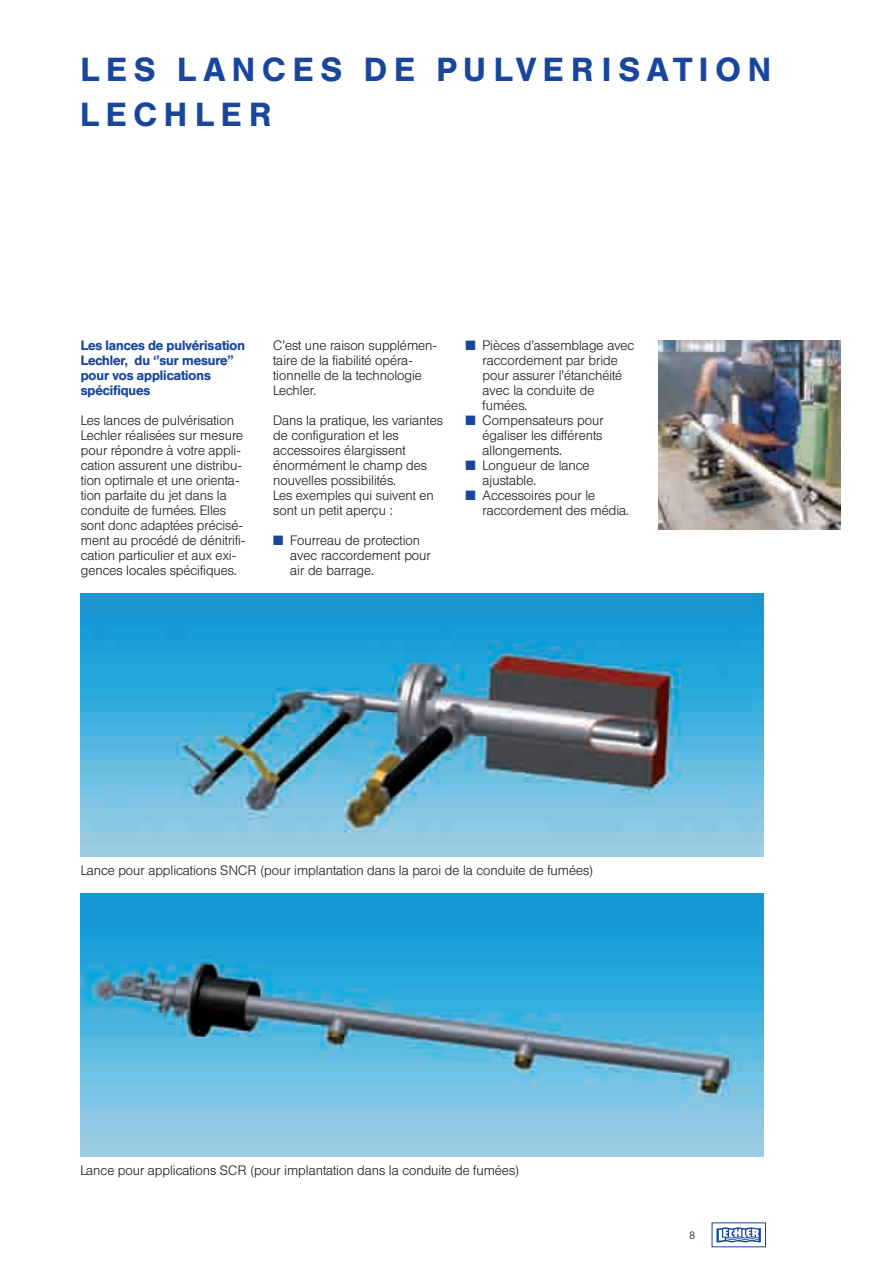
<style>
.page{position:relative;width:893px;height:1263px;background:#fff}
.page>*{position:absolute;margin:0;border:0;box-sizing:border-box;transform-origin:0 0}
.t1{font:500 33px/45px "Helvetica BQ";letter-spacing:.235em;color:#18469d}
.t2{font:300 13.5px/15px "Helvetica BQ";color:#231f20}
.t3{font:500 13.5px/15px "Helvetica BQ";color:#18469d}
.t4{font:300 10.5px "Helvetica BQ";color:#231f20}
.s1{color:#18469d}
</style>
<div class="page">
<img style="left:81px;top:593px;width:683px;height:263px">
<img style="left:81px;top:894px;width:683px;height:263px">
<svg style="left:716px;top:1227px;width:45px;height:16px"></svg>
<img style="left:658px;top:340px;width:183px;height:190px">
<h1 class="t1" style="left:81px;top:47px;width:692px">LES LANCES DE PULVERISATION<br>LECHLER</h1>
<p class="t3" style="left:81px;top:338px;width:166px">Les lances de pulvérisation<br>Lechler, du ‘’sur mesure’’ pour vos applications spécifiques</p>
<p class="t2" style="left:81px;top:413px;width:166px">Les lances de pulvérisation<br>Lechler réalisées sur mesure pour répondre à votre appli&shy;cation assurent une distribu&shy;tion optimale et une orienta&shy;tion parfaite du jet dans la conduite de fumées. Elles sont donc adaptées précisé&shy;ment au procédé de dénitrifi&shy;cation particulier et aux exi&shy;gences locales spécifiques.</p>
<p class="t2" style="left:273px;top:337px;width:165px">C’est une raison supplémen&shy;taire de la fiabilité opéra&shy;tionnelle de la technologie<br>Lechler.</p>
<p class="t2" style="left:273px;top:412px;width:171px">Dans la pratique, les variantes de configuration et les accessoires élargissent énormément le champ des nouvelles possibilités.<br>Les exemples qui suivent en sont un petit aperçu :</p>
<p class="t2" style="left:290px;top:532px;width:142px;text-indent:-17px"><span class="s1">■</span> Fourreau de protection avec raccordement pour air de barrage.</p>
<p class="t2" style="left:483px;top:337px;width:153px;text-indent:-17px"><span class="s1">■</span> Pièces d’assemblage avec raccordement par bride pour assurer l’étanchéité avec la conduite de fumées.</p>
<p class="t2" style="left:483px;top:412px;width:123px;text-align:justify;text-indent:-17px"><span class="s1">■</span> Compensateurs pour égaliser les différents allongements.</p>
<p class="t2" style="left:483px;top:457px;width:109px;text-indent:-17px"><span class="s1">■</span> Longueur de lance ajustable.</p>
<p class="t2" style="left:483px;top:487px;width:148px;text-indent:-17px"><span class="s1">■</span> Accessoires pour le raccordement des média.</p>
<p class="t2" style="left:81px;top:862px;width:514px">Lance pour applications SNCR (pour implantation dans la paroi de la conduite de fumées)</p>
<p class="t2" style="left:80px;top:1163px;width:441px">Lance pour applications SCR (pour implantation dans la conduite de fumées)</p>
<p class="t4" style="left:689px;top:1229px;width:7px">8</p>
</div>
